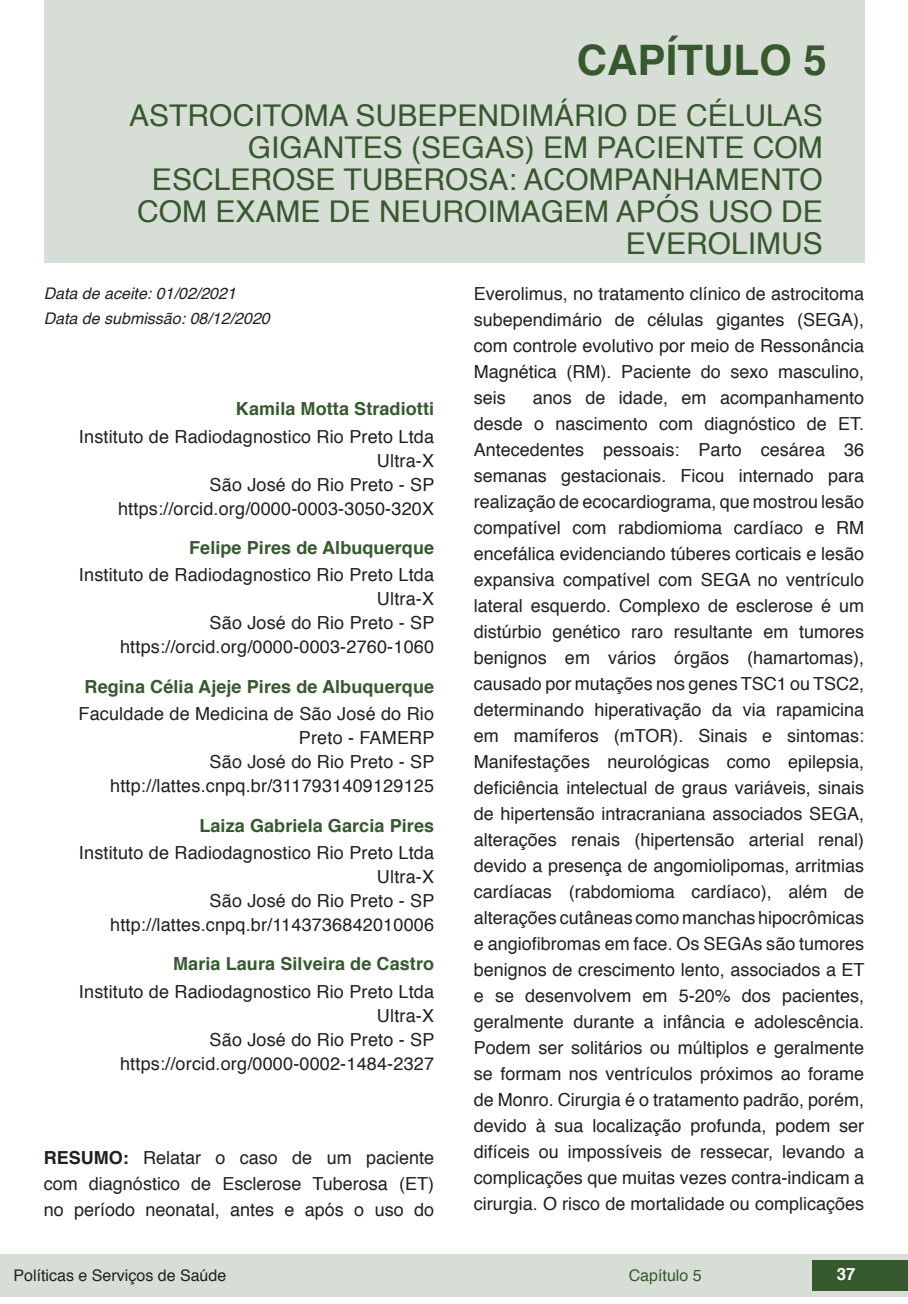
<style>
.page{position:relative;width:908px;height:1304px;background:#fff}
.page>*{position:absolute;margin:0;border:0;box-sizing:border-box;transform-origin:0 0}
.capítulos{font:700 42px "Helvetica";color:#36592e}
.nome_artigos{font:30px/32px "Helvetica";color:#36592e;text-align:right}
.Resumos_e_PC_TXT{font:18px/26px "Helvetica";color:#231f20;text-align:justify}
.info_autores{font:18px/24px "Helvetica";letter-spacing:.01em;color:#231f20;text-align:right}
.nome_autores{font:700 18px "Helvetica";letter-spacing:.005em;color:#36592e}
.t1{font:700 16.8px "Helvetica";color:#fff}
.data{font:italic 16px "Helvetica";color:#231f20}
.t2{font:16px "Helvetica";color:#231f20}
.t3{font:16px "Helvetica";color:#36592e}
.s1{font-weight:700}
</style>
<div class="page">
<div style="left:0;top:1254px;width:906px;height:43px;background:#d7ded5"></div>
<div style="left:812px;top:1261px;width:95px;height:30px;background:#36592e"></div>
<div style="left:44px;top:0;width:819px;height:263px;background:#d7ded5"></div>
<p class="capítulos" style="left:576px;top:26px;width:251px">CAPÍTULO 5</p>
<p class="nome_artigos" style="left:129px;top:101px;width:694px">ASTROCITOMA SUBEPENDIMÁRIO DE CÉLULAS<br>GIGANTES (SEGAS) EM PACIENTE COM<br>ESCLEROSE TUBEROSA: ACOMPANHAMENTO<br>COM EXAME DE NEUROIMAGEM APÓS USO DE<br>EVEROLIMUS</p>
<p class="data" style="left:44px;top:280px;width:194px">Data de aceite: 01/02/2021</p>
<p class="data" style="left:44px;top:306px;width:227px">Data de submissão: 08/12/2020</p>
<p class="nome_autores" style="left:236px;top:395px;width:200px">Kamila Motta Stradiotti</p>
<p class="info_autores" style="left:79px;top:425px;width:356px">Instituto de Radiodagnostico Rio Preto Ltda</p>
<p class="info_autores" style="left:377px;top:449px;width:59px">Ultra-X</p>
<p class="info_autores" style="left:209px;top:473px;width:226px">São José do Rio Preto - SP</p>
<p class="info_autores" style="left:118px;top:497px;width:317px">https://orcid.org/0000-0003-3050-320X</p>
<p class="nome_autores" style="left:189px;top:533px;width:246px">Felipe Pires de Albuquerque</p>
<p class="info_autores" style="left:79px;top:564px;width:356px">Instituto de Radiodagnostico Rio Preto Ltda</p>
<p class="info_autores" style="left:377px;top:588px;width:59px">Ultra-X</p>
<p class="info_autores" style="left:209px;top:612px;width:226px">São José do Rio Preto - SP</p>
<p class="info_autores" style="left:120px;top:636px;width:315px">https://orcid.org/0000-0003-2760-1060</p>
<p class="nome_autores" style="left:85px;top:672px;width:351px">Regina Célia Ajeje Pires de Albuquerque</p>
<p class="info_autores" style="left:78px;top:702px;width:357px">Faculdade de Medicina de São José do Rio<br>Preto - FAMERP</p>
<p class="info_autores" style="left:209px;top:750px;width:226px">São José do Rio Preto - SP</p>
<p class="info_autores" style="left:110px;top:774px;width:325px">http://lattes.cnpq.br/3117931409129125</p>
<p class="nome_autores" style="left:199px;top:811px;width:236px">Laiza Gabriela Garcia Pires</p>
<p class="info_autores" style="left:79px;top:841px;width:356px">Instituto de Radiodagnostico Rio Preto Ltda</p>
<p class="info_autores" style="left:377px;top:865px;width:59px">Ultra-X</p>
<p class="info_autores" style="left:209px;top:889px;width:226px">São José do Rio Preto - SP</p>
<p class="info_autores" style="left:110px;top:913px;width:325px">http://lattes.cnpq.br/1143736842010006</p>
<p class="nome_autores" style="left:173px;top:949px;width:262px">Maria Laura Silveira de Castro</p>
<p class="info_autores" style="left:79px;top:980px;width:356px">Instituto de Radiodagnostico Rio Preto Ltda</p>
<p class="info_autores" style="left:377px;top:1004px;width:59px">Ultra-X</p>
<p class="info_autores" style="left:209px;top:1028px;width:226px">São José do Rio Preto - SP</p>
<p class="info_autores" style="left:120px;top:1052px;width:315px">https://orcid.org/0000-0002-1484-2327</p>
<p class="Resumos_e_PC_TXT" style="left:44px;top:1145px;width:392px"><span class="s1">RESUMO:</span> Relatar o caso de um paciente com diagnóstico de Esclerose Tuberosa (ET) no período neonatal, antes e após o uso do</p>
<p class="Resumos_e_PC_TXT" style="left:473px;top:281px;width:392px">Everolimus, no tratamento clínico de astrocitoma subependimário de células gigantes (SEGA), com controle evolutivo por meio de Ressonância Magnética (RM). Paciente do sexo masculino, seis</p>
<p class="Resumos_e_PC_TXT" style="left:473px;top:385px;width:392px;text-indent:59px">anos de idade, em acompanhamento desde o nascimento com diagnóstico de ET.<br>Antecedentes pessoais: Parto cesárea 36 semanas gestacionais. Ficou internado para realização de ecocardiograma, que mostrou lesão compatível com rabdiomioma cardíaco e RM encefálica evidenciando túberes corticais e lesão expansiva compatível com SEGA no ventrículo lateral esquerdo. Complexo de esclerose é um distúrbio genético raro resultante em tumores benignos em vários órgãos (hamartomas), causado por mutações nos genes TSC1 ou TSC2, determinando hiperativação da via rapamicina em mamíferos (mTOR). Sinais e sintomas:<br>Manifestações neurológicas como epilepsia, deficiência intelectual de graus variáveis, sinais de hipertensão intracraniana associados SEGA, alterações renais (hipertensão arterial renal) devido a presença de angomiolipomas, arritmias cardíacas (rabdomioma cardíaco), além de alterações cutâneas como manchas hipocrômicas e angiofibromas em face. Os SEGAs são tumores benignos de crescimento lento, associados a ET e se desenvolvem em 5-20% dos pacientes, geralmente durante a infância e adolescência.<br>Podem ser solitários ou múltiplos e geralmente se formam nos ventrículos próximos ao forame de Monro. Cirurgia é o tratamento padrão, porém, devido à sua localização profunda, podem ser difíceis ou impossíveis de ressecar, levando a complicações que muitas vezes contra-indicam a cirurgia. O risco de mortalidade ou complicações</p>
<p class="t2" style="left:14px;top:1263px;width:214px">Políticas e Serviços de Saúde</p>
<p class="t3" style="left:628px;top:1263px;width:74px">Capítulo 5</p>
<p class="t1" style="left:836px;top:1261px;width:20px">37</p>
</div>
